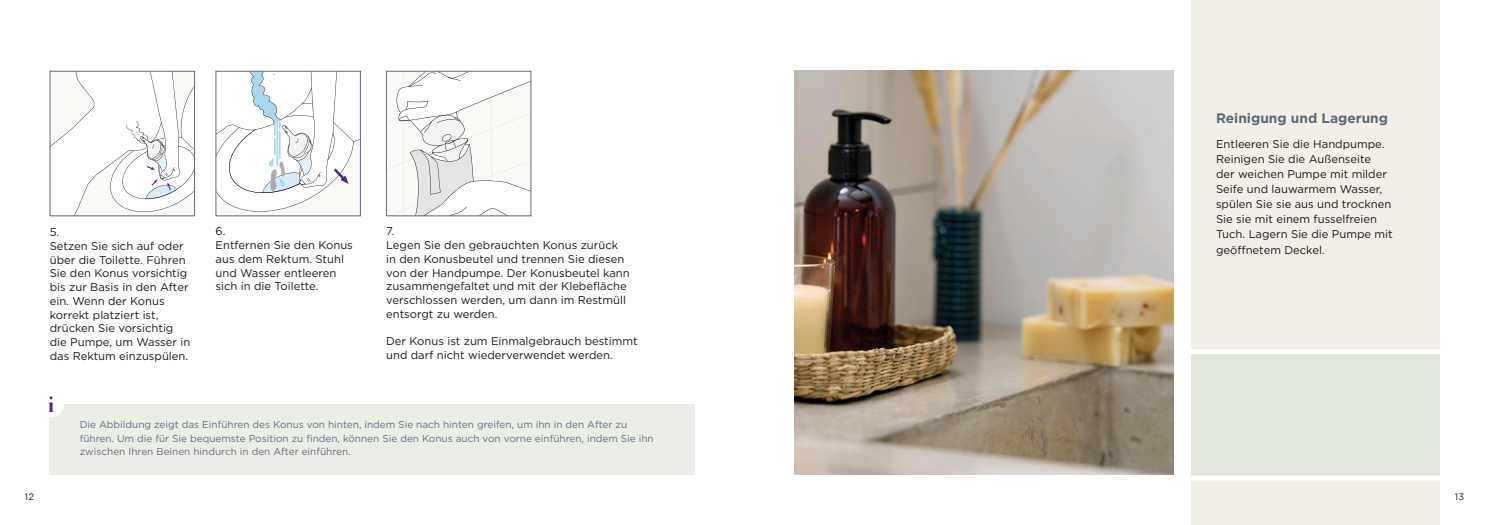
<style>
.page{position:relative;width:1489px;height:525px;background:#fff}
.page>*{position:absolute;margin:0;border:0;box-sizing:border-box;transform-origin:0 0}
.copy{font:700 13.75px "Gotham";color:#5d6b7c}
.copy-2{font:11.25px/13.8px "Gotham";color:#1a171c}
.copy-3{font:10px/13.8px "Gotham";color:#5f6f7f}
.t1{font:9.38px "Gotham";color:#1a171c}
</style>
<div class="page">
<div style="left:1191px;top:0;width:248px;height:524px;background:#f2f0e6"></div>
<svg style="left:218px;top:73px;width:140px;height:139px"></svg>
<div style="left:216px;top:71px;width:144px;height:145px;border:1px solid #5d6b7c"></div>
<svg style="left:52px;top:73px;width:141px;height:141px"></svg>
<div style="left:50px;top:71px;width:145px;height:145px;border:1px solid #5d6b7c"></div>
<svg style="left:388px;top:73px;width:141px;height:141px"></svg>
<div style="left:386px;top:71px;width:145px;height:145px;border:1px solid #5d6b7c"></div>
<div style="left:1191px;top:351px;width:248px;height:127px;background:#e0e6d9"></div>
<div style="left:1179px;top:349px;width:284px;height:5px;background:#fff"></div>
<div style="left:1185px;top:475px;width:257px;height:5px;background:#fff"></div>
<div style="left:50px;top:404px;width:644px;height:70px;background:#ebeee6"></div>
<div style="left:38px;top:391px;width:26px;height:26px;background:#fff;border-radius:50%"></div>
<svg style="left:48px;top:396px;width:5px;height:15px"></svg>
<img style="left:794px;top:71px;width:379px;height:403px">
<p class="copy-2" style="left:50px;top:225px;width:11px">5.</p>
<p class="copy-2" style="left:50px;top:238px;width:142px">Setzen Sie sich auf oder über die Toilette. Führen<br>Sie den Konus vorsichtig bis zur Basis in den After ein. Wenn der Konus korrekt platziert ist, drücken Sie vorsichtig die Pumpe, um Wasser in das Rektum einzuspülen.</p>
<p class="copy-2" style="left:215px;top:224px;width:12px">6.</p>
<p class="copy-2" style="left:215px;top:238px;width:139px">Entfernen Sie den Konus aus dem Rektum. Stuhl und Wasser entleeren sich in die Toilette.</p>
<p class="copy-2" style="left:386px;top:224px;width:10px">7.</p>
<p class="copy-2" style="left:386px;top:238px;width:245px">Legen Sie den gebrauchten Konus zurück in den Konusbeutel und trennen Sie diesen von der Handpumpe. Der Konusbeutel kann zusammengefaltet und mit der Klebefläche verschlossen werden, um dann im Restmüll entsorgt zu werden.</p>
<p class="copy-2" style="left:386px;top:334px;width:253px">Der Konus ist zum Einmalgebrauch bestimmt und darf nicht wiederverwendet werden.</p>
<p class="copy-3" style="left:80px;top:417px;width:575px">Die Abbildung zeigt das Einführen des Konus von hinten, indem Sie nach hinten greifen, um ihn in den After zu führen. Um die für Sie bequemste Position zu finden, können Sie den Konus auch von vorne einführen, indem Sie ihn zwischen Ihren Beinen hindurch in den After einführen.</p>
<p class="copy" style="left:1215px;top:109px;width:173px">Reinigung und Lagerung</p>
<p class="copy-2" style="left:1215px;top:137px;width:170px">Entleeren Sie die Handpumpe.</p>
<p class="copy-2" style="left:1215px;top:151px;width:178px;line-height:15px">Reinigen Sie die Außenseite der weichen Pumpe mit milder<br>Seife und lauwarmem Wasser, spülen Sie sie aus und trocknen<br>Sie sie mit einem fusselfreien<br>Tuch. Lagern Sie die Pumpe mit</p>
<p class="copy-2" style="left:1215px;top:243px;width:110px">geöffnetem Deckel.</p>
<p class="t1" style="left:25px;top:490px;width:11px">12</p>
<p class="t1" style="left:1454px;top:490px;width:11px">13</p>
</div>
